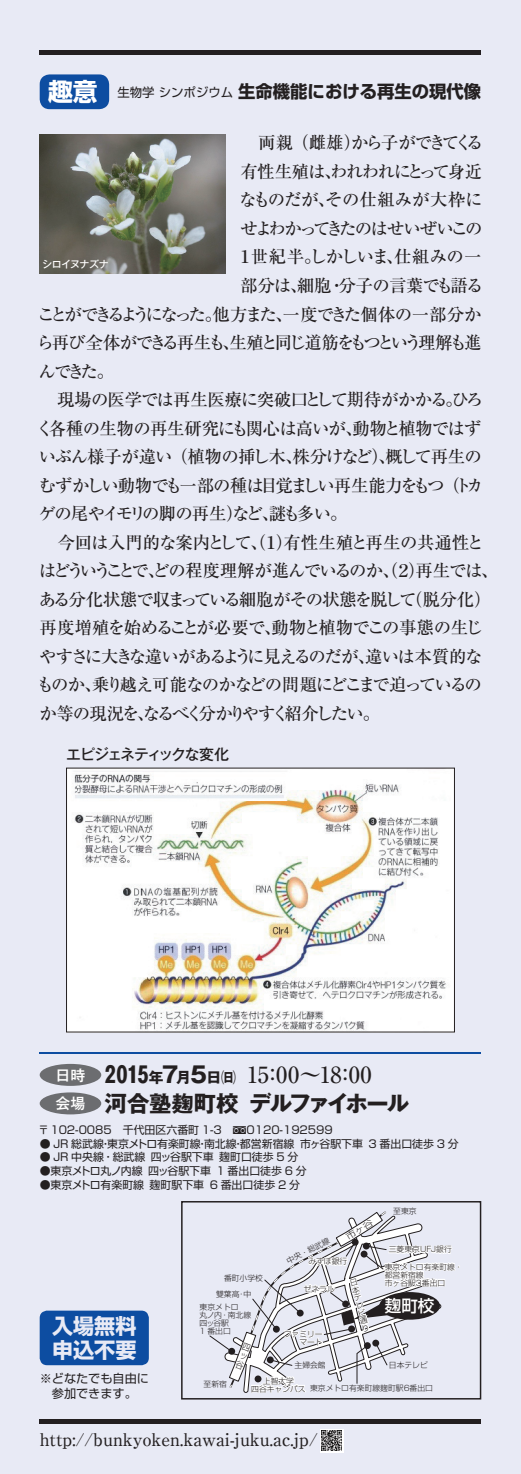
<style>
.page{position:relative;width:521px;height:1474px;background:#fff}
.page>*{position:absolute;margin:0;border:0;box-sizing:border-box;transform-origin:0 0}
.t1{font:500 22.4px "Ryumin Pr 6";color:#231f20}
.t2{font:700 22.4px "Gothic MB101 Pr 6";letter-spacing:-.08em;color:#231f20}
.t3{font:700 21px/24.8px "Shin Go Pr 6";color:#e8eaf5}
.t4{font:500 17.32px "Ryumin Pr 6";letter-spacing:-.06em;color:#231f20}
.t5{font:500 17.32px "Ryumin Pr 6";letter-spacing:-.13em;color:#231f20}
.t6{font:500 17.32px "Ryumin Pr 6";letter-spacing:-.09em;color:#231f20}
.t7{font:500 17.32px "Ryumin Pr 6";letter-spacing:-.08em;color:#231f20}
.t8{font:500 17.32px "Ryumin Pr 6";letter-spacing:-.085em;color:#231f20}
.t9{font:500 17.32px "Ryumin Pr 6";color:#231f20}
.t10{font:500 17.32px "Ryumin Pr 6";letter-spacing:-.17em;color:#231f20}
.t11{font:500 17.32px "Ryumin Pr 6";letter-spacing:-.095em;color:#231f20}
.t12{font:500 17.32px "Ryumin Pr 6";letter-spacing:-.02em;color:#231f20}
.t13{font:500 17.32px "Ryumin Pr 6";letter-spacing:-.04em;color:#231f20}
.t14{font:700 17.32px "Shin Go Pr 6";color:#231f20}
.t15{font:500 17.32px "Ryumin Pr 6";letter-spacing:-.135em;color:#231f20}
.t16{font:500 17.32px "Ryumin Pr 6";letter-spacing:-.025em;color:#231f20}
.t17{font:500 17.32px "Ryumin Pr 6";letter-spacing:-.015em;color:#231f20}
.t18{font:16.62px "Shin Go Pr 6 Medium 90 pv RKSJ H";color:#fff}
.t19{font:500 14.88px "Gothic MB101 Pr 6";letter-spacing:-.075em;color:#231f20}
.t20{font:12.08px/14.7px "Shin Go Pr 6";color:#231f20;text-align:center}
.t21{font:10.85px "Shin Go Pr 6";color:#231f20}
.t22{font:500 9.97px "Gothic MB101 Pr 6";letter-spacing:-.04em;color:#fff}
.t23{font:7.88px/7.9px "Shin Go Pr 6 Light 90 pv RKSJ H";color:#231f20}
.t24{font:7.88px/7.9px "Shin Go Pr 6 Light 90 pv RKSJ V";color:#231f20;text-align:justify}
.s1{font-size:24.85px;color:#fff}
.s2{font-weight:400;font-size:12.42px}
.s3{font-family:"Gothic MB101 Pr 6";font-size:14.88px;color:#fff}
.s4{font-family:"Gothic MB101 Pr 6";font-weight:700}
.s5{font-family:"Gothic MB101 Pr 6";font-weight:700;font-size:14.88px}
.s6{font-weight:500;font-size:14.88px;color:#fff}
</style>
<div class="page">
<div style="left:0;top:0;width:521px;height:1473px;background:#e8eaf5"></div>
<div style="left:40px;top:50px;width:441px;height:5px;background:#231f20"></div>
<div style="left:40px;top:1419px;width:441px;height:5px;background:#231f20"></div>
<hr style="left:40px;top:1052px;width:441px;height:1px;background:#0d4da1">
<div style="left:40px;top:74px;width:69px;height:35px;background:#0d4da1;border-radius:10px"></div>
<div style="left:181px;top:1200px;width:300px;height:199px;border:1px solid #231f20"></div>
<div style="left:40px;top:1063px;width:61px;height:22px;background:#6c6d70;border-radius:50%"></div>
<div style="left:40px;top:1092px;width:61px;height:22px;background:#6c6d70;border-radius:50%"></div>
<div style="left:40px;top:1310px;width:109px;height:55px;background:#0d4da1;border-radius:7px"></div>
<img style="left:40px;top:134px;width:186px;height:139px">
<img style="left:68px;top:769px;width:385px;height:261px">
<div style="left:66px;top:767px;width:389px;height:265px;border:1px solid #231f20"></div>
<svg style="left:320px;top:1429px;width:23px;height:23px"></svg>
<img style="left:322px;top:1430px;width:19px;height:20px">
<svg style="left:209px;top:1211px;width:251px;height:182px"></svg>
<h3 class="t14" style="left:48px;top:78px;width:435px"><span class="s1">趣意</span> <span class="s2">生物学 シンポジウム</span>生命機能における再生の現代像</h3>
<h3 class="t15" style="left:240px;top:129px;width:244px">　両親（雌雄）から子ができてくる</h3>
<h3 class="t8" style="left:240px;top:158px;width:243px">有性生殖は、われわれにとって身近</h3>
<h3 class="t17" style="left:239px;top:186px;width:245px">なものだが、その仕組みが大枠に</h3>
<h3 class="t5" style="left:240px;top:215px;width:244px">せよわかってきたのはせいぜいこの</h3>
<h3 class="t16" style="left:237px;top:243px;width:246px">１世紀半。しかしいま、仕組みの一</h3>
<h3 class="t4" style="left:240px;top:272px;width:245px">部分は、細胞・分子の言葉でも語る</h3>
<h3 class="t5" style="left:38px;top:300px;width:445px">ことができるようになった。他方また、一度できた個体の一部分か</h3>
<h3 class="t10" style="left:37px;top:329px;width:446px">ら再び全体ができる再生も、生殖と同じ道筋をもつという理解も進</h3>
<h3 class="t4" style="left:39px;top:357px;width:77px">んできた。</h3>
<h3 class="t4" style="left:40px;top:386px;width:445px">　現場の医学では再生医療に突破口として期待がかかる。ひろ</h3>
<h3 class="t4" style="left:36px;top:414px;width:447px">く各種の生物の再生研究にも関心は高いが、動物と植物ではず</h3>
<h3 class="t4" style="left:39px;top:443px;width:445px">いぶん様子が違い（植物の挿し木、株分けなど）、概して再生の</h3>
<h3 class="t11" style="left:39px;top:471px;width:446px">むずかしい動物でも一部の種は目覚ましい再生能力をもつ（トカ</h3>
<h3 class="t8" style="left:39px;top:500px;width:310px">ゲの尾やイモリの脚の再生）など、謎も多い。</h3>
<h3 class="t12" style="left:40px;top:528px;width:446px">　今回は入門的な案内として、（１）有性生殖と再生の共通性と</h3>
<h3 class="t6" style="left:39px;top:557px;width:461px">はどういうことで、どの程度理解が進んでいるのか、（２）再生では、</h3>
<h3 class="t7" style="left:39px;top:585px;width:454px">ある分化状態で収まっている細胞がその状態を脱して（脱分化）</h3>
<h3 class="t13" style="left:40px;top:614px;width:444px">再度増殖を始めることが必要で、動物と植物でこの事態の生じ</h3>
<h3 class="t7" style="left:39px;top:643px;width:445px">やすさに大きな違いがあるように見えるのだが、違いは本質的な</h3>
<h3 class="t6" style="left:37px;top:671px;width:447px">ものか、乗り越え可能なのかなどの問題にどこまで迫っているの</h3>
<h3 class="t5" style="left:39px;top:700px;width:342px">か等の現況を、なるべく分かりやすく紹介したい。</h3>
<h3 class="t19" style="left:66px;top:742px;width:164px">エピジェネティックな変化</h3>
<p class="t22" style="left:42px;top:256px;width:68px">シロイヌナズナ</p>
<h1 class="t1" style="left:56px;top:1057px;width:318px"><span class="s3">日時</span> <span class="s4">2015</span><span class="s5">年</span><span class="s4">7</span><span class="s5">月</span><span class="s4">5</span><span class="s5">日㈰</span> １5：0０〜18：00</h1>
<h1 class="t2" style="left:56px;top:1084px;width:355px"><span class="s6">会場</span> 河合塾麹町校 デルファイホール</h1>
<p class="t21" style="left:38px;top:1120px;width:196px">〒102-0085　千代田区六番町 1-3　</p>
<p class="t21" style="left:246px;top:1120px;width:88px">0120-192599</p>
<p class="t21" style="left:40px;top:1134px;width:421px">● JR 総武線・東京メトロ有楽町線・南北線・都営新宿線 市ヶ谷駅下車 3 番出口徒歩 3 分</p>
<p class="t21" style="left:40px;top:1148px;width:260px">● JR 中央線・総武線 四ッ谷駅下車 麹町口徒歩 5 分</p>
<p class="t21" style="left:40px;top:1161px;width:269px">●東京メトロ丸ノ内線 四ッ谷駅下車 1 番出口徒歩 6 分</p>
<p class="t21" style="left:40px;top:1175px;width:262px">●東京メトロ有楽町線 麹町駅下車 6 番出口徒歩 2 分</p>
<h2 class="t3" style="left:52px;top:1312px;width:86px">入場無料申込不要</h2>
<p class="t20" style="left:40px;top:1370px;width:111px">※どなたでも自由に参加できます。</p>
<p class="t23" style="left:393px;top:1206px;width:25px">至東京</p>
<p class="t23" style="left:224px;top:1273px;width:40px">番町小学校</p>
<p class="t23" style="left:216px;top:1289px;width:37px">雙葉高・中</p>
<p class="t23" style="left:200px;top:1302px;width:53px">東京メトロ<br>丸ノ内・南北線四ッ谷駅<br>1 番出口</p>
<p class="t23" style="left:285px;top:1256px;width:48px;rotate:-27deg">中央・総武線</p>
<p class="t23" style="left:308px;top:1256px;width:40px">みずほ銀行</p>
<p class="t23" style="left:304px;top:1284px;width:33px">ゼネラル</p>
<p class="t23" style="left:284px;top:1329px;width:40px;text-align:right">ファミリーマート</p>
<p class="t24" style="left:348px;top:1278px;width:6px;rotate:-15deg">日本テレビ通り</p>
<p class="t23" style="left:389px;top:1244px;width:64px">三菱東京UFJ銀行</p>
<p class="t23" style="left:385px;top:1262px;width:79px">東京メトロ有楽町線・都営新宿線<br>市ヶ谷駅3番出口</p>
<h3 class="t18" style="left:385px;top:1292px;width:51px">麹町校</h3>
<p class="t23" style="left:204px;top:1379px;width:25px">至新宿</p>
<p class="t23" style="left:389px;top:1360px;width:40px">日本テレビ</p>
<p class="t23" style="left:310px;top:1383px;width:124px">東京メトロ有楽町線麹町駅6番出口</p>
<p class="t23" style="left:294px;top:1360px;width:33px">主婦会館</p>
<p class="t23" style="left:251px;top:1375px;width:56px;text-align:center">上智大学<br>四谷キャンパス</p>
<h3 class="t9" style="left:40px;top:1425px;width:280px">http://bunkyoken.kawai-juku.ac.jp/</h3>
</div>
